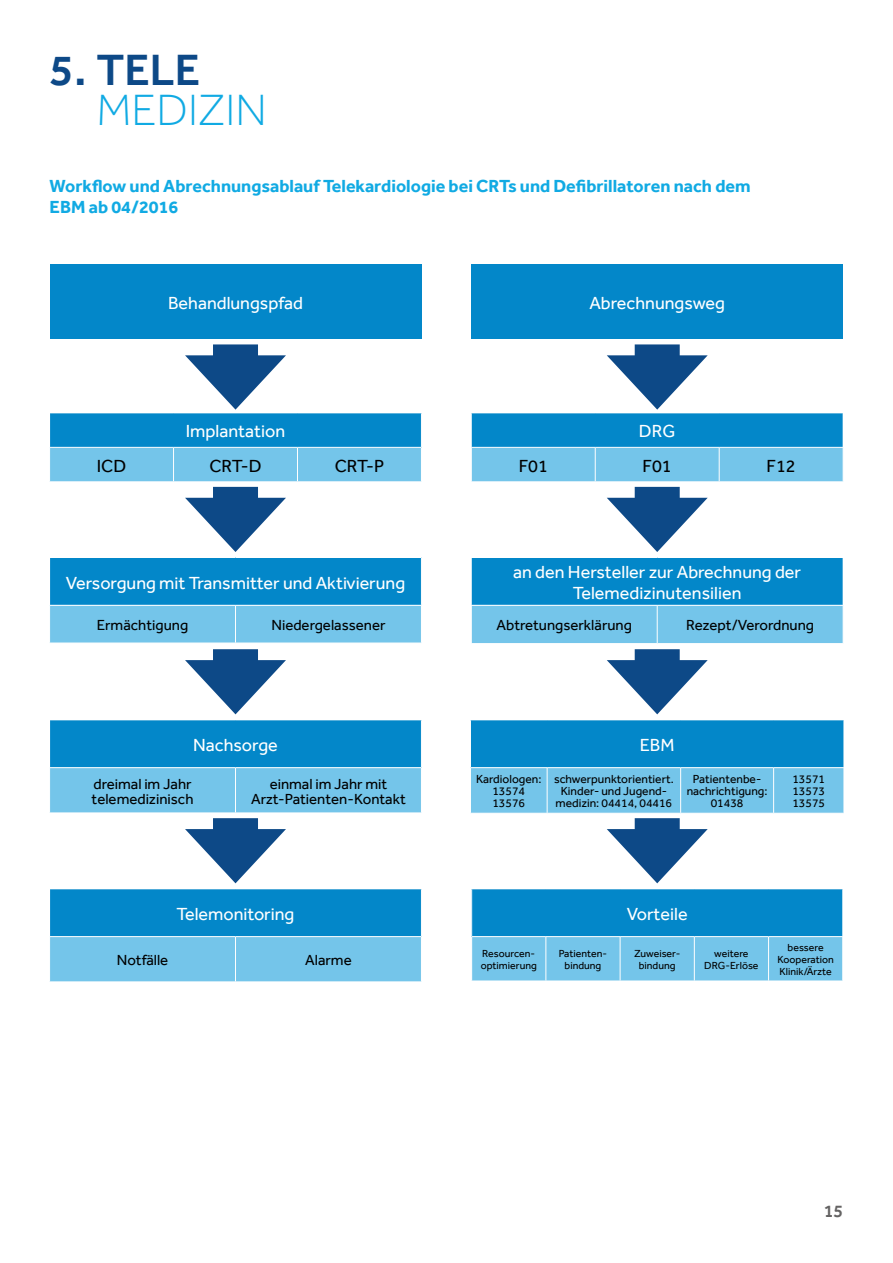
<style>
.page{position:relative;width:893px;height:1263px;background:#fff}
.page>*{position:absolute;margin:0;border:0;box-sizing:border-box;transform-origin:0 0}
.t1{font:300 45px "Effra";color:#11aae3}
.t2{font:500 45px "Effra";color:#0d4987}
.t3{font:18px/21px "Effra";color:#fff;text-align:center}
.t4{font:700 18px/21px "Effra";color:#11aae3}
.t5{font:18px "Effra";color:#000}
.t6{font:500 18px "Effra";color:#646363}
.t7{font:15px/15px "Effra";color:#000}
.t8{font:12px/12px "Effra";color:#000;text-align:center}
.t9{font:10.5px/12px "Effra";color:#000;text-align:center}
</style>
<div class="page">
<div style="left:50px;top:265px;width:371px;height:74px;background:#0387c9"></div>
<div style="left:50px;top:413px;width:371px;height:34px;background:#0387c9"></div>
<div style="left:50px;top:448px;width:371px;height:33px;background:#74c5ea"></div>
<hr style="left:173px;top:448px;width:1px;height:33px;background:#fff">
<hr style="left:297px;top:448px;width:1px;height:33px;background:#fff">
<div style="left:50px;top:557px;width:371px;height:48px;background:#0387c9"></div>
<div style="left:50px;top:606px;width:371px;height:37px;background:#74c5ea"></div>
<hr style="left:49px;top:557px;width:186px;height:1px;background:#fff">
<hr style="left:235px;top:557px;width:187px;height:1px;background:#fff">
<hr style="left:235px;top:606px;width:1px;height:37px;background:#fff">
<div style="left:50px;top:720px;width:371px;height:48px;background:#0387c9"></div>
<div style="left:50px;top:768px;width:371px;height:44px;background:#74c5ea"></div>
<hr style="left:49px;top:767px;width:186px;height:1px;background:#fff">
<hr style="left:235px;top:767px;width:187px;height:1px;background:#fff">
<hr style="left:235px;top:768px;width:1px;height:44px;background:#fff">
<div style="left:50px;top:889px;width:371px;height:47px;background:#0387c9"></div>
<div style="left:50px;top:937px;width:371px;height:44px;background:#74c5ea"></div>
<hr style="left:235px;top:937px;width:1px;height:44px;background:#fff">
<div style="left:471px;top:557px;width:372px;height:48px;background:#0387c9"></div>
<div style="left:472px;top:606px;width:371px;height:37px;background:#74c5ea"></div>
<hr style="left:471px;top:557px;width:186px;height:1px;background:#fff">
<hr style="left:471px;top:558px;width:1px;height:47px;background:#fff">
<hr style="left:657px;top:557px;width:186px;height:1px;background:#fff">
<hr style="left:657px;top:606px;width:1px;height:37px;background:#fff">
<div style="left:470px;top:720px;width:374px;height:48px;background:#0387c9"></div>
<div style="left:471px;top:768px;width:373px;height:45px;background:#74c5ea"></div>
<hr style="left:470px;top:720px;width:1px;height:47px;background:#fff">
<hr style="left:470px;top:767px;width:77px;height:1px;background:#fff">
<hr style="left:547px;top:767px;width:134px;height:1px;background:#fff">
<hr style="left:547px;top:768px;width:1px;height:45px;background:#fff">
<hr style="left:681px;top:767px;width:93px;height:1px;background:#fff">
<hr style="left:680px;top:768px;width:1px;height:45px;background:#fff">
<hr style="left:774px;top:767px;width:70px;height:1px;background:#fff">
<hr style="left:773px;top:768px;width:1px;height:45px;background:#fff">
<div style="left:472px;top:889px;width:371px;height:47px;background:#0387c9"></div>
<div style="left:472px;top:937px;width:370px;height:43px;background:#74c5ea"></div>
<hr style="left:842px;top:889px;width:1px;height:47px;background:#fff">
<hr style="left:545px;top:937px;width:1px;height:43px;background:#fff">
<hr style="left:620px;top:937px;width:1px;height:43px;background:#fff">
<hr style="left:694px;top:937px;width:1px;height:43px;background:#fff">
<hr style="left:768px;top:937px;width:1px;height:43px;background:#fff">
<div style="left:471px;top:413px;width:372px;height:34px;background:#0387c9"></div>
<div style="left:472px;top:448px;width:371px;height:33px;background:#74c5ea"></div>
<hr style="left:471px;top:413px;width:1px;height:34px;background:#fff">
<hr style="left:595px;top:448px;width:1px;height:33px;background:#fff">
<hr style="left:719px;top:448px;width:1px;height:33px;background:#fff">
<div style="left:471px;top:265px;width:372px;height:74px;background:#0387c9"></div>
<div style="left:213px;top:344px;width:45px;height:28px;background:#0d4987"></div>
<svg style="left:185px;top:355px;width:101px;height:55px"></svg>
<div style="left:213px;top:487px;width:45px;height:27px;background:#0d4987"></div>
<svg style="left:185px;top:498px;width:101px;height:54px"></svg>
<div style="left:213px;top:649px;width:45px;height:28px;background:#0d4987"></div>
<svg style="left:185px;top:660px;width:101px;height:54px"></svg>
<div style="left:213px;top:818px;width:45px;height:28px;background:#0d4987"></div>
<svg style="left:185px;top:829px;width:101px;height:54px"></svg>
<div style="left:635px;top:344px;width:45px;height:28px;background:#0d4987"></div>
<svg style="left:607px;top:355px;width:101px;height:55px"></svg>
<div style="left:635px;top:487px;width:45px;height:27px;background:#0d4987"></div>
<svg style="left:607px;top:498px;width:101px;height:54px"></svg>
<div style="left:635px;top:649px;width:45px;height:28px;background:#0d4987"></div>
<svg style="left:607px;top:660px;width:101px;height:54px"></svg>
<div style="left:635px;top:818px;width:45px;height:28px;background:#0d4987"></div>
<svg style="left:607px;top:829px;width:101px;height:54px"></svg>
<h1 class="t2" style="left:50px;top:44px;width:152px">5. TELE</h1>
<h1 class="t1" style="left:96px;top:84px;width:172px">MEDIZIN</h1>
<p class="t4" style="left:50px;top:175px;width:703px">Workflow und Abrechnungsablauf Telekardiologie bei CRTs und Defibrillatoren nach dem<br>EBM ab 04/2016</p>
<p class="t3" style="left:168px;top:292px;width:136px">Behandlungspfad</p>
<p class="t3" style="left:589px;top:292px;width:137px">Abrechnungsweg</p>
<p class="t3" style="left:186px;top:421px;width:101px">Implantation</p>
<p class="t3" style="left:639px;top:421px;width:38px">DRG</p>
<p class="t5" style="left:97px;top:455px;width:31px">ICD</p>
<p class="t5" style="left:209px;top:455px;width:54px">CRT-D</p>
<p class="t5" style="left:335px;top:455px;width:51px">CRT-P</p>
<p class="t5" style="left:519px;top:455px;width:31px">F01</p>
<p class="t5" style="left:643px;top:455px;width:31px">F01</p>
<p class="t5" style="left:767px;top:455px;width:31px">F12</p>
<p class="t3" style="left:66px;top:572px;width:341px">Versorgung mit Transmitter und Aktivierung</p>
<p class="t7" style="left:97px;top:617px;width:93px">Ermächtigung</p>
<p class="t7" style="left:271px;top:617px;width:116px">Niedergelassener</p>
<p class="t3" style="left:513px;top:561px;width:289px">an den Hersteller zur Abrechnung der<br>Telemedizinutensilien</p>
<p class="t7" style="left:497px;top:618px;width:137px">Abtretungserklärung</p>
<p class="t7" style="left:686px;top:618px;width:129px">Rezept/Verordnung</p>
<p class="t3" style="left:193px;top:734px;width:86px">Nachsorge</p>
<p class="t3" style="left:640px;top:734px;width:36px">EBM</p>
<p class="t7" style="left:92px;top:776px;width:103px">dreimal im Jahr telemedizinisch</p>
<p class="t7" style="left:251px;top:776px;width:156px;text-align:center">einmal im Jahr mit<br>Arzt-Patienten-Kontakt</p>
<p class="t8" style="left:476px;top:773px;width:67px">Kardiologen:<br>13574<br>13576</p>
<p class="t8" style="left:554px;top:773px;width:121px">schwerpunktorientiert.<br>Kinder- und Jugend&shy;medizin: 04414, 04416</p>
<p class="t8" style="left:687px;top:773px;width:82px">Patientenbe&shy;nachrichtigung:<br>01438</p>
<p class="t8" style="left:792px;top:773px;width:34px;text-align:justify">13571<br>13573<br>13575</p>
<p class="t3" style="left:177px;top:903px;width:119px">Telemonitoring</p>
<p class="t3" style="left:627px;top:903px;width:62px">Vorteile</p>
<p class="t7" style="left:117px;top:952px;width:53px">Notfälle</p>
<p class="t7" style="left:305px;top:952px;width:48px">Alarme</p>
<p class="t9" style="left:481px;top:947px;width:58px;text-align:left">Resourcen&shy;optimierung</p>
<p class="t9" style="left:559px;top:947px;width:50px">Patienten&shy;bindung</p>
<p class="t9" style="left:634px;top:947px;width:48px">Zuweiser&shy;bindung</p>
<p class="t9" style="left:704px;top:947px;width:56px">weitere<br>DRG-Erlöse</p>
<p class="t9" style="left:777px;top:941px;width:58px">bessere<br>Kooperation<br>Klinik/Ärzte</p>
<p class="t6" style="left:824px;top:1200px;width:21px">15</p>
</div>
